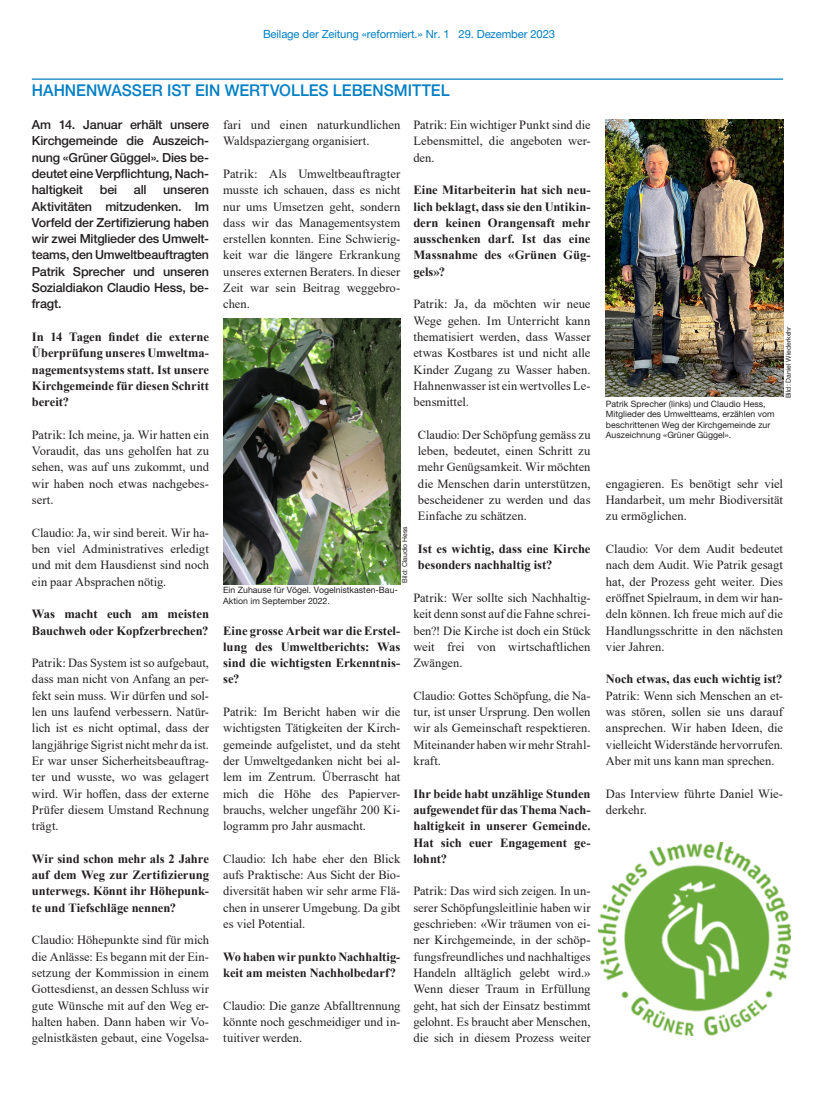
<style>
.page{position:relative;width:815px;height:1106px;background:#fff}
.page>*{position:absolute;margin:0;border:0;box-sizing:border-box;transform-origin:0 0}
.t1{font:500 16.25px "Helvetica Neue LT Pro";color:#007fc4;scale:.96 1}
.t2{font:12.5px/16.2px "Times New Roman";color:#231f20;text-align:justify}
.t3{font:700 12.5px/16.2px "Times New Roman";color:#231f20;text-align:justify}
.t4{font:500 12.5px/16.2px "Helvetica Neue LT Pro";letter-spacing:-.015em;color:#231f20;text-align:justify}
.t5{font:11.25px "Helvetica Neue LT Pro";letter-spacing:-.01em;color:#007fc4}
.t6{font:8.75px/10.5px "Helvetica Neue LT Pro";color:#231f20}
.t7{font:6.88px "Helvetica Neue LT Pro";color:#231f20}
</style>
<div class="page">
<hr style="left:32px;top:78px;width:751px;height:2px;background:#007fc4">
<img style="left:606px;top:120px;width:177px;height:276px">
<img style="left:223px;top:318px;width:177px;height:266px">
<img style="left:598px;top:842px;width:193px;height:193px">
<p class="t5" style="left:263px;top:27px;width:294px">Beilage der Zeitung «reformiert.» Nr. 1 29. Dezember 2023</p>
<h1 class="t1" style="left:32px;top:81px;width:437px">HAHNENWASSER IST EIN WERTVOLLES LEBENSMITTEL</h1>
<p class="t4" style="left:32px;top:116px;width:179px">Am 14. Januar erhält unsere Kirchgemeinde die Auszeich&shy;nung «Grüner Güggel». Dies be&shy;deutet eine Verpflichtung, Nach&shy;haltigkeit</p>
<p class="t4" style="left:100px;top:181px;width:19px">bei</p>
<p class="t4" style="left:134px;top:181px;width:14px">all</p>
<p class="t4" style="left:32px;top:181px;width:179px;text-indent:131px">unseren Aktivitäten mitzudenken. Im Vorfeld der Zertifizierung haben wir zwei Mitglieder des Umwelt&shy;teams, den Umweltbeauftragten Patrik Sprecher und unseren Sozialdiakon Claudio Hess, be&shy;fragt.</p>
<p class="t3" style="left:32px;top:328px;width:179px">In 14 Tagen findet die externe Überprüfung unseres Umweltma&shy;nagementsystems statt. Ist unsere Kirchgemeinde für diesen Schritt bereit?</p>
<p class="t2" style="left:32px;top:426px;width:179px">Patrik: Ich meine, ja. Wir hatten ein Voraudit, das uns geholfen hat zu sehen, was auf uns zukommt, und wir haben noch etwas nachgebes&shy;sert.</p>
<p class="t2" style="left:32px;top:524px;width:179px">Claudio: Ja, wir sind bereit. Wir ha&shy;ben viel Administratives erledigt und mit dem Hausdienst sind noch ein paar Absprachen nötig.</p>
<p class="t3" style="left:32px;top:605px;width:179px">Was macht euch am meisten<br>Bauchweh oder Kopfzerbrechen?</p>
<p class="t2" style="left:32px;top:654px;width:179px">Patrik: Das System ist so aufgebaut, dass man nicht von Anfang an per&shy;fekt sein muss. Wir dürfen und sol&shy;len uns laufend verbessern. Natür&shy;lich ist es nicht optimal, dass der langjährige Sigrist nicht mehr da ist.<br>Er war unser Sicherheitsbeauftrag&shy;ter und wusste, wo was gelagert wird. Wir hoffen, dass der externe Prüfer diesem Umstand Rechnung trägt.</p>
<p class="t3" style="left:32px;top:850px;width:179px">Wir sind schon mehr als 2 Jahre auf dem Weg zur Zertifizierung unterwegs. Könnt ihr Höhepunk&shy;te und Tiefschläge nennen?</p>
<p class="t2" style="left:32px;top:931px;width:179px">Claudio: Höhepunkte sind für mich die Anlässe: Es begann mit der Ein&shy;setzung der Kommission in einem Gottesdienst, an dessen Schluss wir gute Wünsche mit auf den Weg er&shy;halten haben. Dann haben wir Vo&shy;gelnistkästen gebaut, eine Vogelsa-</p>
<p class="t2" style="left:223px;top:116px;width:179px">fari und einen naturkundlichen<br>Waldspaziergang organisiert.</p>
<p class="t2" style="left:223px;top:165px;width:179px">Patrik: Als Umweltbeauftragter musste ich schauen, dass es nicht nur ums Umsetzen geht, sondern dass wir das Managementsystem erstellen konnten. Eine Schwierig&shy;keit war die längere Erkrankung unseres externen Beraters. In dieser Zeit war sein Beitrag weggebro&shy;chen.</p>
<p class="t2" style="left:413px;top:116px;width:179px">Patrik: Ein wichtiger Punkt sind die Lebensmittel, die angeboten wer&shy;den.</p>
<p class="t3" style="left:413px;top:181px;width:179px">Eine Mitarbeiterin hat sich neu&shy;lich beklagt, dass sie den Untikin&shy;dern keinen Orangensaft mehr ausschenken darf. Ist das eine Massnahme des «Grünen Güg&shy;gels»?</p>
<p class="t2" style="left:413px;top:296px;width:179px">Patrik: Ja, da möchten wir neue Wege gehen. Im Unterricht kann thematisiert werden, dass Wasser etwas Kostbares ist und nicht alle Kinder Zugang zu Wasser haben.<br>Hahnenwasser ist ein wertvolles Le&shy;bensmittel.</p>
<p class="t2" style="left:418px;top:426px;width:174px">Claudio: Der Schöpfung gemäss zu leben, bedeutet, einen Schritt zu mehr Genügsamkeit. Wir möchten die Menschen darin unterstützen, bescheidener zu werden und das Einfache zu schätzen.</p>
<p class="t3" style="left:418px;top:540px;width:174px">Ist es wichtig, dass eine Kirche besonders nachhaltig ist?</p>
<p class="t2" style="left:413px;top:589px;width:179px">Patrik: Wer sollte sich Nachhaltig&shy;keit denn sonst auf die Fahne schrei&shy;ben?! Die Kirche ist doch ein Stück weit frei von wirtschaftlichen Zwängen.</p>
<p class="t2" style="left:413px;top:687px;width:179px">Claudio: Gottes Schöpfung, die Na&shy;tur, ist unser Ursprung. Den wollen wir als Gemeinschaft respektieren.<br>Miteinander haben wir mehr Strahl&shy;kraft.</p>
<p class="t3" style="left:413px;top:785px;width:179px">Ihr beide habt unzählige Stunden aufgewendet für das Thema Nach&shy;haltigkeit in unserer Gemeinde.<br>Hat sich euer Engagement ge&shy;lohnt?</p>
<p class="t2" style="left:413px;top:882px;width:179px">Patrik: Das wird sich zeigen. In un&shy;serer Schöpfungsleitlinie haben wir geschrieben: «Wir träumen von ei&shy;ner Kirchgemeinde, in der schöp&shy;fungsfreundliches und nachhaltiges Handeln alltäglich gelebt wird.» Wenn dieser Traum in Erfüllung geht, hat sich der Einsatz bestimmt gelohnt. Es braucht aber Menschen, die sich in diesem Prozess weiter</p>
<p class="t7" style="left:400px;top:583px;width:58px;rotate:-90deg">Bild: Claudio Hess</p>
<p class="t6" style="left:223px;top:585px;width:176px">Ein Zuhause für Vögel. Vogelnistkasten-Bau-<br>Aktion im September 2022.</p>
<p class="t3" style="left:223px;top:622px;width:179px">Eine grosse Arbeit war die Erstel&shy;lung des Umweltberichts: Was sind die wichtigsten Erkenntnis&shy;se?</p>
<p class="t2" style="left:223px;top:703px;width:179px">Patrik: Im Bericht haben wir die wichtigsten Tätigkeiten der Kirch&shy;gemeinde aufgelistet, und da steht der Umweltgedanken nicht bei al&shy;lem im Zentrum. Überrascht hat mich die Höhe des Papierver&shy;brauchs, welcher ungefähr 200 Ki&shy;logramm pro Jahr ausmacht.</p>
<p class="t2" style="left:223px;top:850px;width:179px">Claudio: Ich habe eher den Blick aufs Praktische: Aus Sicht der Bio&shy;diversität haben wir sehr arme Flä&shy;chen in unserer Umgebung. Da gibt es viel Potential.</p>
<p class="t3" style="left:223px;top:948px;width:179px">Wo haben wir punkto Nachhaltig&shy;keit am meisten Nachholbedarf?</p>
<p class="t2" style="left:223px;top:996px;width:179px">Claudio: Die ganze Abfalltrennung könnte noch geschmeidiger und in&shy;tuitiver werden.</p>
<p class="t6" style="left:606px;top:398px;width:170px">Patrik Sprecher (links) und Claudio Hess, Mitglieder des Umweltteams, erzählen vom beschrittenen Weg der Kirchgemeinde zur Auszeichnung «Grüner Güggel».</p>
<p class="t7" style="left:784px;top:398px;width:73px;rotate:-90deg">Bild: Daniel Wiederkehr</p>
<p class="t2" style="left:606px;top:475px;width:179px">engagieren. Es benötigt sehr viel Handarbeit, um mehr Biodiversität zu ermöglichen.</p>
<p class="t2" style="left:606px;top:540px;width:179px">Claudio: Vor dem Audit bedeutet nach dem Audit. Wie Patrik gesagt hat, der Prozess geht weiter. Dies eröffnet Spielraum, in dem wir han&shy;deln können. Ich freue mich auf die Handlungsschritte in den nächsten vier Jahren.</p>
<p class="t3" style="left:606px;top:670px;width:178px">Noch etwas, das euch wichtig ist?</p>
<p class="t2" style="left:606px;top:687px;width:179px">Patrik: Wenn sich Menschen an et&shy;was stören, sollen sie uns darauf ansprechen. Wir haben Ideen, die vielleicht Widerstände hervorrufen.<br>Aber mit uns kann man sprechen.</p>
<p class="t2" style="left:606px;top:785px;width:179px">Das Interview führte Daniel Wie&shy;derkehr.</p>
</div>
